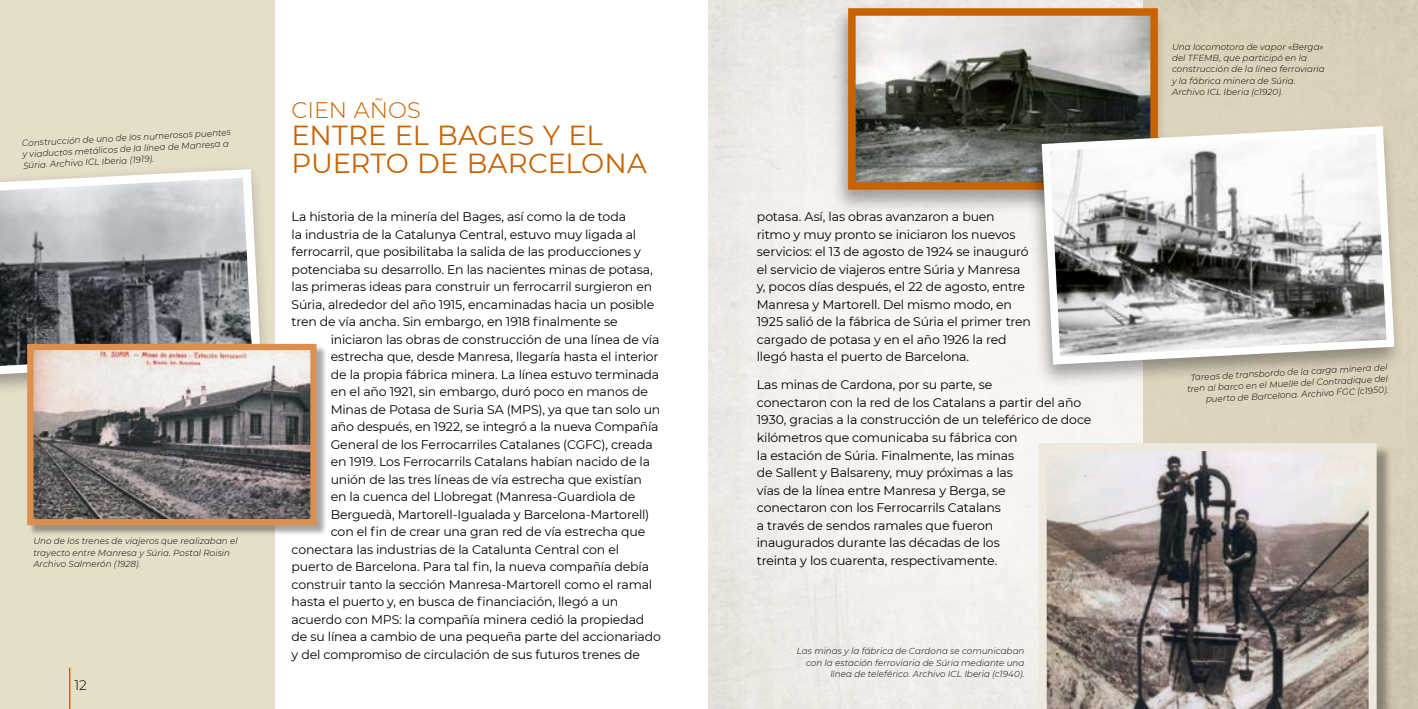
<style>
.page{position:relative;width:1418px;height:709px;background:#fff}
.page>*{position:absolute;margin:0;border:0;box-sizing:border-box;transform-origin:0 0}
.t1{font:27.5px/27.5px "Montserrat";color:#c96201}
.t2{font:300 22.5px "Montserrat";color:#c96201}
.t3{font:300 13.75px "Montserrat";color:#000}
.t4{font:12.5px/17.5px "Montserrat";letter-spacing:-.015em;color:#000}
.t5{font:italic 300 8.75px/11.2px "Montserrat";letter-spacing:.005em;color:#000}
</style>
<div class="page">
<div style="left:0;top:0;width:275px;height:709px;background:#e5dec9"></div>
<div style="left:1143px;top:0;width:274px;height:709px;background:#dbd2bb"></div>
<div style="left:0;top:162px;width:272px;height:235px;background:#000;opacity:.35"></div>
<svg style="left:0;top:165px;width:265px;height:214px;background:#9b9d9f"></svg>
<div style="left:29px;top:346px;width:298px;height:190px;background:#000;opacity:.35"></div>
<img style="left:34px;top:351px;width:275px;height:167px">
<div style="left:27px;top:344px;width:289px;height:181px;border:6px solid #db904f"></div>
<div style="left:830px;top:4px;width:337px;height:210px;background:#000;opacity:.35"></div>
<img style="left:857px;top:17px;width:291px;height:164px">
<div style="left:848px;top:8px;width:309px;height:182px;border:8px solid #c96201"></div>
<div style="left:1040px;top:445px;width:351px;height:264px;background:#000;opacity:.35"></div>
<svg style="left:1038px;top:443px;width:338px;height:266px;background:#9b9390"></svg>
<div style="left:1024px;top:123px;width:380px;height:265px;background:#000;opacity:.35"></div>
<svg style="left:1037px;top:122px;width:361px;height:246px;background:#bbbab7"></svg>
<p class="t5" style="left:22px;top:137px;width:211px;rotate:-3deg">Construcción de uno de los numerosos puentes y viaductos metálicos de la línea de Manresa a<br>Súria. Archivo ICL Iberia (1919).</p>
<p class="t5" style="left:33px;top:535px;width:206px">Uno de los trenes de viajeros que realizaban el trayecto entre Manresa y Súria. Postal Roisin<br>Archivo Salmerón (1928).</p>
<p class="t3" style="left:74px;top:675px;width:14px">12</p>
<p class="t2" style="left:291px;top:94px;width:131px">CIEN AÑOS</p>
<p class="t1" style="left:291px;top:120px;width:357px">ENTRE EL BAGES Y EL<br>PUERTO DE BARCELONA</p>
<p class="t4" style="left:291px;top:208px;width:336px">La historia de la minería del Bages, así como la de toda</p>
<p class="t4" style="left:291px;top:225px;width:346px">la industria de la Catalunya Central, estuvo muy ligada al</p>
<p class="t4" style="left:291px;top:243px;width:351px">ferrocarril, que posibilitaba la salida de las producciones y</p>
<p class="t4" style="left:291px;top:260px;width:363px">potenciaba su desarrollo. En las nacientes minas de potasa,</p>
<p class="t4" style="left:291px;top:278px;width:362px">las primeras ideas para construir un ferrocarril surgieron en</p>
<p class="t4" style="left:291px;top:295px;width:364px">Súria, alrededor del año 1915, encaminadas hacia un posible</p>
<p class="t4" style="left:291px;top:313px;width:327px">tren de vía ancha. Sin embargo, en 1918 finalmente se</p>
<p class="t4" style="left:331px;top:330px;width:330px">iniciaron las obras de construcción de una línea de vía</p>
<p class="t4" style="left:331px;top:348px;width:329px">estrecha que, desde Manresa, llegaría hasta el interior</p>
<p class="t4" style="left:331px;top:365px;width:330px">de la propia fábrica minera. La línea estuvo terminada</p>
<p class="t4" style="left:331px;top:383px;width:319px">en el año 1921, sin embargo, duró poco en manos de</p>
<p class="t4" style="left:331px;top:400px;width:331px">Minas de Potasa de Suria SA (MPS), ya que tan solo un</p>
<p class="t4" style="left:331px;top:418px;width:329px">año después, en 1922, se integró a la nueva Compañía</p>
<p class="t4" style="left:331px;top:435px;width:323px">General de los Ferrocarriles Catalanes (CGFC), creada</p>
<p class="t4" style="left:331px;top:453px;width:321px">en 1919. Los Ferrocarrils Catalans habían nacido de la</p>
<p class="t4" style="left:331px;top:470px;width:313px">unión de las tres líneas de vía estrecha que existían</p>
<p class="t4" style="left:331px;top:488px;width:306px">en la cuenca del Llobregat (Manresa-Guardiola de</p>
<p class="t4" style="left:331px;top:505px;width:320px">Berguedà, Martorell-Igualada y Barcelona-Martorell)</p>
<p class="t4" style="left:331px;top:523px;width:316px">con el fin de crear una gran red de vía estrecha que</p>
<p class="t4" style="left:291px;top:540px;width:329px">conectara las industrias de la Catalunta Central con el</p>
<p class="t4" style="left:291px;top:558px;width:359px">puerto de Barcelona. Para tal fin, la nueva compañía debía</p>
<p class="t4" style="left:291px;top:575px;width:362px">construir tanto la sección Manresa-Martorell como el ramal</p>
<p class="t4" style="left:291px;top:593px;width:328px">hasta el puerto y, en busca de financiación, llegó a un</p>
<p class="t4" style="left:291px;top:610px;width:354px">acuerdo con MPS: la compañía minera cedió la propiedad</p>
<p class="t4" style="left:291px;top:628px;width:371px">de su línea a cambio de una pequeña parte del accionariado</p>
<p class="t4" style="left:291px;top:645px;width:350px">y del compromiso de circulación de sus futuros trenes de</p>
<p class="t4" style="left:756px;top:208px;width:276px">potasa. Así, las obras avanzaron a buen ritmo y muy pronto se iniciaron los nuevos servicios: el 13 de agosto de 1924 se inauguró el servicio de viajeros entre Súria y Manresa y, pocos días después, el 22 de agosto, entre Manresa y Martorell. Del mismo modo, en 1925 salió de la fábrica de Súria el primer tren cargado de potasa y en el año 1926 la red llegó hasta el puerto de Barcelona.</p>
<p class="t4" style="left:756px;top:376px;width:336px">Las minas de Cardona, por su parte, se<br>conectaron con la red de los Catalans a partir del año 1930, gracias a la construcción de un teleférico de doce kilómetros que comunicaba su fábrica con<br>la estación de Súria. Finalmente, las minas<br>de Sallent y Balsareny, muy próximas a las<br>vías de la línea entre Manresa y Berga, se<br>conectaron con los Ferrocarrils Catalans<br>a través de sendos ramales que fueron<br>inaugurados durante las décadas de los<br>treinta y los cuarenta, respectivamente.</p>
<p class="t5" style="left:797px;top:645px;width:229px;text-align:right">Las minas y la fábrica de Cardona se comunicaban con la estación ferroviaria de Súria mediante una línea de teleférico. Archivo ICL Iberia (c1940).</p>
<p class="t5" style="left:1171px;top:41px;width:154px">Una locomotora de vapor «Berga» del TFEMB, que participó en la construcción de la línea ferroviaria y la fábrica minera de Súria.</p>
<p class="t5" style="left:1171px;top:86px;width:112px">Archivo ICL Iberia (c1920).</p>
<p class="t5" style="left:1186px;top:372px;width:202px;text-align:right;rotate:-3deg">Tareas de transbordo de la carga minera del tren al barco en el Muelle del Contradique del puerto de Barcelona. Archivo FGC (c1950).</p>
</div>
